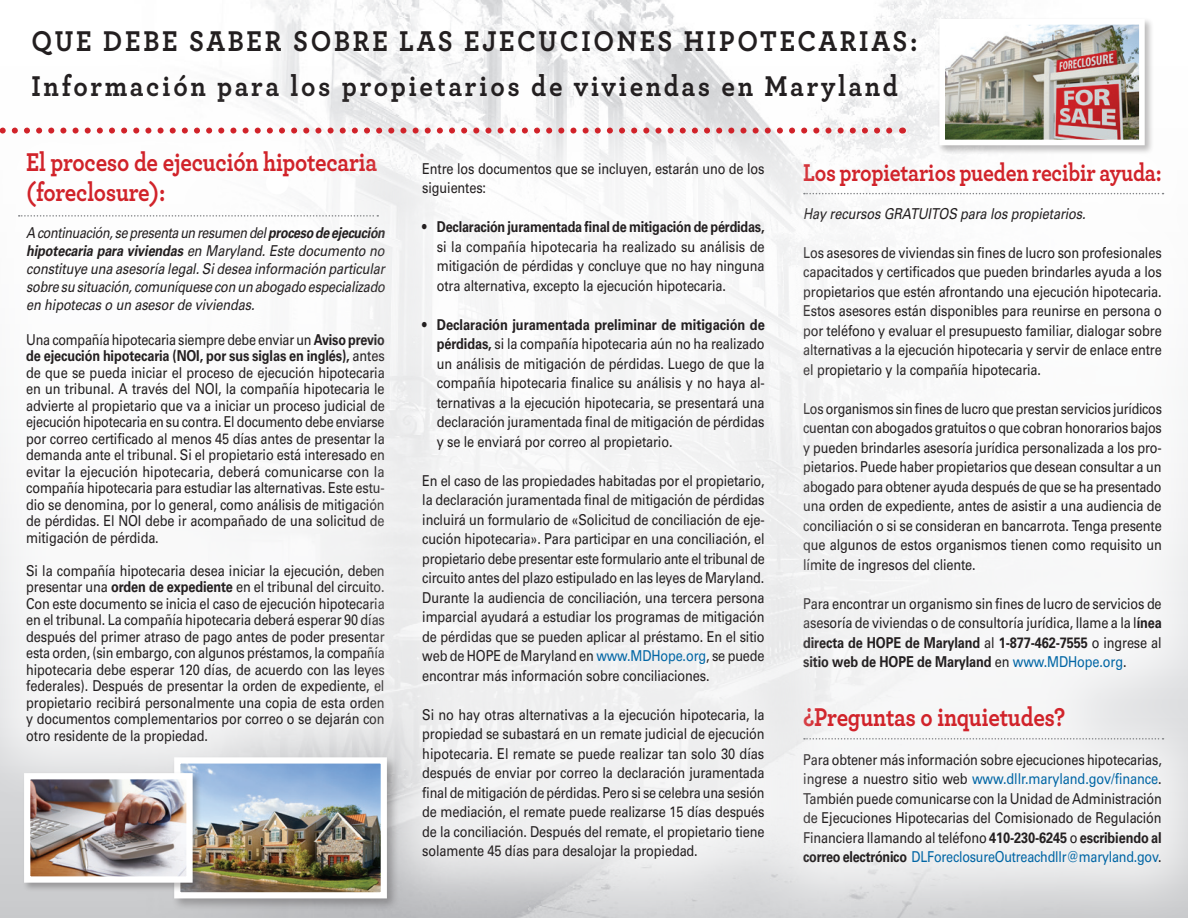
<style>
.page{position:relative;width:1188px;height:918px;background:#fff}
.page>*{position:absolute;margin:0;border:0;box-sizing:border-box;transform-origin:0 0}
.t1{font:700 30px/45px "Archer";letter-spacing:.1em;color:#231f20;scale:.9 1}
.t2{font:700 27px/30px "Archer";letter-spacing:-.01em;color:#d1232a;scale:.85 1}
.t3{font:700 25.5px "Archer";letter-spacing:-.01em;color:#d1232a;scale:.85 1}
.t4{font:15px/19.5px "Univers";letter-spacing:-.01em;color:#231f20;text-align:justify;scale:.85 1}
.t5{font:15px/16.5px "Univers";letter-spacing:-.01em;color:#231f20;text-align:justify;scale:.84 1}
.t6{font:italic 15px/18px "Univers";letter-spacing:-.01em;color:#231f20;text-align:justify;scale:.83 1}
.t7{font:15px/19.5px "Univers";letter-spacing:-.01em;color:#231f20;text-align:justify;scale:.86 1}
.t8{font:700 15px "Univers";letter-spacing:-.015em;color:#231f20;scale:.84 1}
.t9{font:italic 15px "Univers";letter-spacing:-.01em;color:#231f20;scale:.85 1}
.s1{font-weight:700}
.s2{color:#0166a5}
</style>
<div class="page">
<img style="left:0;top:0;width:991px;height:918px">
<div style="left:0;top:81px;width:456px;height:733px;background:#fff"></div>
<div style="left:732px;top:93px;width:456px;height:825px;background:#fff;opacity:.75"></div>
<div style="left:351px;top:92px;width:485px;height:826px;background:#fff;opacity:.75"></div>
<svg style="left:19px;top:215px;width:359px;height:2px"></svg>
<svg style="left:804px;top:193px;width:360px;height:1px"></svg>
<svg style="left:804px;top:738px;width:360px;height:2px"></svg>
<svg style="left:0;top:128px;width:896px;height:6px"></svg>
<div style="left:938px;top:17px;width:216px;height:138px;background:#231f20;opacity:.3"></div>
<img style="left:946px;top:26px;width:192px;height:112px">
<div style="left:939px;top:19px;width:206px;height:126px;border:6px solid #fff"></div>
<div style="left:172px;top:755px;width:227px;height:156px;background:#231f20;opacity:.3"></div>
<img style="left:181px;top:764px;width:199px;height:127px">
<div style="left:174px;top:757px;width:213px;height:141px;border:6px solid #fff"></div>
<div style="left:22px;top:771px;width:180px;height:121px;background:#231f20;opacity:.3"></div>
<img style="left:31px;top:780px;width:155px;height:96px">
<div style="left:24px;top:773px;width:169px;height:110px;border:6px solid #fff"></div>
<h1 class="t1" style="left:32px;top:16px;width:986px">QUE DEBE SABER SOBRE LAS EJECUCIONES HIPOTECARIAS:<br>Información para los propietarios de viviendas en Maryland</h1>
<h2 class="t2" style="left:26px;top:145px;width:414px">El proceso de ejecución hipotecaria (foreclosure):</h2>
<p class="t6" style="left:26px;top:224px;width:434px">A continuación, se presenta un resumen del <span class="s1">proceso de ejecución hipotecaria para viviendas</span> en Maryland. Este documento no constituye una asesoría legal. Si desea información particular sobre su situación, comuníquese con un abogado especializado en hipotecas o un asesor de viviendas.</p>
<p class="t5" style="left:26px;top:331px;width:428px">Una compañía hipotecaria siempre debe enviar un <span class="s1">Aviso previo de ejecución hipotecaria (NOI, por sus siglas en inglés),</span> antes de que se pueda iniciar el proceso de ejecución hipotecaria en un tribunal. A través del NOI, la compañía hipotecaria le advierte al propietario que va a iniciar un proceso judicial de ejecución hipotecaria en su contra. El documento debe enviarse por correo certificado al menos 45 días antes de presentar la demanda ante el tribunal. Si el propietario está interesado en evitar la ejecución hipotecaria, deberá comunicarse con la compañía hipotecaria para estudiar las alternativas. Este estu&shy;dio se denomina, por lo general, como análisis de mitigación de pérdidas. El NOI debe ir acompañado de una solicitud de mitigación de pérdida.</p>
<p class="t4" style="left:26px;top:562px;width:424px;line-height:16.5px">Si la compañía hipotecaria desea iniciar la ejecución, deben presentar una <span class="s1">orden de expediente</span> en el tribunal del circuito.<br>Con este documento se inicia el caso de ejecución hipotecaria en el tribunal. La compañía hipotecaria deberá esperar 90 días después del primer atraso de pago antes de poder presentar esta orden, (sin embargo, con algunos préstamos, la compañía hipotecaria debe esperar 120 días, de acuerdo con las leyes federales). Después de presentar la orden de expediente, el propietario recibirá personalmente una copia de esta orden y documentos complementarios por correo o se dejarán con otro residente de la propiedad.</p>
<p class="t4" style="left:422px;top:159px;width:404px">Entre los documentos que se incluyen, estarán uno de los siguientes:</p>
<p class="t8" style="left:422px;top:218px;width:409px">• Declaración juramentada final de mitigación de pérdidas,</p>
<p class="t7" style="left:437px;top:237px;width:383px">si la compañía hipotecaria ha realizado su análisis de mitigación de pérdidas y concluye que no hay ninguna otra alternativa, excepto la ejecución hipotecaria.</p>
<p class="t4" style="left:437px;top:315px;width:387px;text-indent:-15px"><span class="s1">• Declaración juramentada preliminar de mitigación de pérdidas,</span> si la compañía hipotecaria aún no ha realizado un análisis de mitigación de pérdidas. Luego de que la compañía hipotecaria finalice su análisis y no haya al&shy;ternativas a la ejecución hipotecaria, se presentará una declaración juramentada final de mitigación de pérdidas y se le enviará por correo al propietario.</p>
<p class="t4" style="left:422px;top:471px;width:404px">En el caso de las propiedades habitadas por el propietario, la declaración juramentada final de mitigación de pérdidas incluirá un formulario de «Solicitud de conciliación de eje&shy;cución hipotecaria». Para participar en una conciliación, el propietario debe presentar este formulario ante el tribunal de circuito antes del plazo estipulado en las leyes de Maryland.<br>Durante la audiencia de conciliación, una tercera persona imparcial ayudará a estudiar los programas de mitigación de pérdidas que se pueden aplicar al préstamo. En el sitio web de HOPE de Maryland en <span class="s2">www.MDHope.org</span>, se puede encontrar más información sobre conciliaciones.</p>
<p class="t4" style="left:422px;top:705px;width:404px">Si no hay otras alternativas a la ejecución hipotecaria, la propiedad se subastará en un remate judicial de ejecución hipotecaria. El remate se puede realizar tan solo 30 días después de enviar por correo la declaración juramentada final de mitigación de pérdidas. Pero si se celebra una sesión de mediación, el remate puede realizarse 15 días después de la conciliación. Después del remate, el propietario tiene solamente 45 días para desalojar la propiedad.</p>
<h3 class="t3" style="left:803px;top:153px;width:423px">Los propietarios pueden recibir ayuda:</h3>
<p class="t9" style="left:803px;top:205px;width:334px">Hay recursos GRATUITOS para los propietarios.</p>
<p class="t4" style="left:803px;top:243px;width:423px">Los asesores de viviendas sin fines de lucro son profesionales capacitados y certificados que pueden brindarles ayuda a los propietarios que estén afrontando una ejecución hipotecaria.<br>Estos asesores están disponibles para reunirse en persona o por teléfono y evaluar el presupuesto familiar, dialogar sobre alternativas a la ejecución hipotecaria y servir de enlace entre el propietario y la compañía hipotecaria.</p>
<p class="t5" style="left:803px;top:399px;width:429px;line-height:19.5px">Los organismos sin fines de lucro que prestan servicios jurídicos cuentan con abogados gratuitos o que cobran honorarios bajos y pueden brindarles asesoría jurídica personalizada a los pro&shy;pietarios. Puede haber propietarios que desean consultar a un abogado para obtener ayuda después de que se ha presentado una orden de expediente, antes de asistir a una audiencia de conciliación o si se consideran en bancarrota. Tenga presente que algunos de estos organismos tienen como requisito un límite de ingresos del cliente.</p>
<p class="t4" style="left:803px;top:594px;width:423px">Para encontrar un organismo sin fines de lucro de servicios de asesoría de viviendas o de consultoría jurídica, llame a la l<span class="s1">ínea directa de HOPE de Maryland</span> al <span class="s1">1-877-462-7555</span> o ingrese al <span class="s1">sitio web de HOPE de Maryland</span> en <span class="s2">www.MDHope.org</span>.</p>
<h2 class="t2" style="left:803px;top:700px;width:310px">¿Preguntas o inquietudes?</h2>
<p class="t4" style="left:803px;top:750px;width:424px">Para obtener más información sobre ejecuciones hipotecarias, ingrese a nuestro sitio web <span class="s2">www.dllr.maryland.gov/finance</span>.<br>También puede comunicarse con la Unidad de Administración de Ejecuciones Hipotecarias del Comisionado de Regulación Financiera llamando al teléfono <span class="s1">410-230-6245</span> o <span class="s1">escribiendo al correo electrónico</span> <span class="s2">DLForeclosureOutreachdllr@maryland.gov</span>.</p>
</div>
